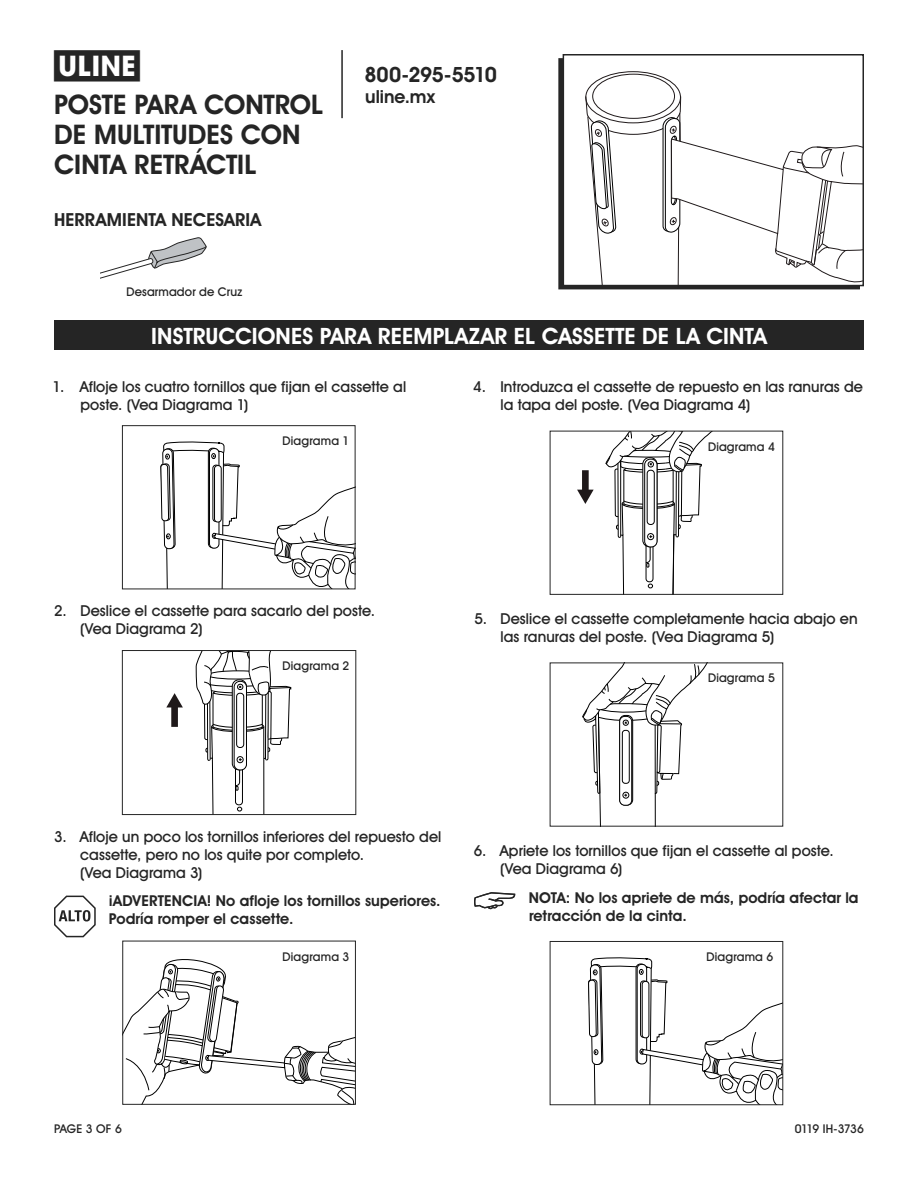
<style>
.page{position:relative;width:918px;height:1188px;background:#fff}
.page>*{position:absolute;margin:0;border:0;box-sizing:border-box;transform-origin:0 0}
.t1{font:700 28.5px "Uline Two Knine";color:#252525}
.t2{font:700 27px/30px "Uline Two Knine";letter-spacing:-.005em;color:#252525}
.t3{font:700 22.5px "Uline Two Knine";letter-spacing:.005em;color:#fff}
.t4{font:700 21px "Uline Two Knine";letter-spacing:-.02em;color:#252525}
.t5{font:700 18px "Uline Two Knine";letter-spacing:.005em;color:#252525}
.t6{font:15px/18px "Uline Two Knine";letter-spacing:.005em;color:#252525}
.t7{font:700 15px/18px "Uline Two Knine";letter-spacing:.005em;color:#252525}
.t8{font:12px "Uline Two Knine";letter-spacing:.015em;color:#252525}
.t9{font:12px "Uline Two Knine";letter-spacing:-.05em;color:#252525}
</style>
<div class="page">
<hr style="left:341px;top:50px;width:2px;height:68px;background:#252525">
<div style="left:558px;top:58px;width:302px;height:231px;border:2px solid #252525"></div>
<div style="left:563px;top:55px;width:300px;height:231px;background:#fff"></div>
<svg style="left:585px;top:96px;width:276px;height:187px"></svg>
<div style="left:563px;top:54px;width:301px;height:232px;border:2px solid #252525"></div>
<div style="left:54px;top:320px;width:810px;height:30px;background:#252525"></div>
<svg style="left:100px;top:237px;width:107px;height:42px"></svg>
<svg style="left:54px;top:896px;width:42px;height:41px"></svg>
<svg style="left:474px;top:892px;width:41px;height:17px"></svg>
<svg style="left:577px;top:470px;width:17px;height:34px"></svg>
<svg style="left:606px;top:433px;width:105px;height:160px"></svg>
<div style="left:550px;top:431px;width:233px;height:164px;border:1px solid #252525"></div>
<svg style="left:582px;top:665px;width:125px;height:160px"></svg>
<svg style="left:124px;top:959px;width:230px;height:144px"></svg>
<div style="left:122px;top:941px;width:234px;height:164px;border:1px solid #252525"></div>
<svg style="left:588px;top:957px;width:193px;height:146px"></svg>
<div style="left:550px;top:941px;width:233px;height:164px;border:1px solid #252525"></div>
<svg style="left:160px;top:441px;width:193px;height:146px"></svg>
<div style="left:122px;top:425px;width:233px;height:164px;border:1px solid #252525"></div>
<svg style="left:166px;top:693px;width:17px;height:34px"></svg>
<svg style="left:196px;top:652px;width:96px;height:161px"></svg>
<div style="left:122px;top:650px;width:234px;height:165px;border:1px solid #252525"></div>
<h1 class="t1" style="left:54px;top:48px;width:87px">π</h1>
<h2 class="t2" style="left:54px;top:90px;width:271px">POSTE PARA CONTROL<br>DE MULTITUDES CON<br>CINTA RETRÁCTIL</h2>
<p class="t5" style="left:54px;top:208px;width:209px">HERRAMIENTA NECESARIA</p>
<p class="t8" style="left:126px;top:284px;width:117px">Desarmador de Cruz</p>
<h3 class="t4" style="left:365px;top:62px;width:134px">800-295-5510</h3>
<p class="t5" style="left:365px;top:85px;width:71px">uline.mx</p>
<h3 class="t3" style="left:151px;top:322px;width:617px">INSTRUCCIONES PARA REEMPLAZAR EL CASSETTE DE LA CINTA</h3>
<p class="t6" style="left:81px;top:377px;width:327px;text-indent:-28px">1. Afloje los cuatro tornillos que fijan el cassette al poste. (Vea Diagrama 1)</p>
<p class="t6" style="left:500px;top:377px;width:364px;text-indent:-27px">4. Introduzca el cassette de repuesto en las ranuras de la tapa del poste. (Vea Diagrama 4)</p>
<p class="t8" style="left:283px;top:434px;width:68px">Diagrama 1</p>
<p class="t8" style="left:708px;top:439px;width:68px">Diagrama 4</p>
<p class="t6" style="left:80px;top:601px;width:297px;text-indent:-26px">2. Deslice el cassette para sacarlo del poste. (Vea Diagrama 2)</p>
<p class="t8" style="left:283px;top:659px;width:68px">Diagrama 2</p>
<p class="t6" style="left:500px;top:609px;width:359px;text-indent:-26px">5. Deslice el cassette completamente hacia abajo en las ranuras del poste. (Vea Diagrama 5)</p>
<p class="t8" style="left:708px;top:671px;width:68px">Diagrama 5</p>
<p class="t6" style="left:80px;top:827px;width:363px;text-indent:-26px">3. Afloje un poco los tornillos inferiores del repuesto del cassette, pero no los quite por completo.<br>(Vea Diagrama 3)</p>
<p class="t7" style="left:108px;top:892px;width:334px">¡ADVERTENCIA! No afloje los tornillos superiores.<br>Podría romper el cassette.</p>
<p class="t6" style="left:500px;top:842px;width:335px;text-indent:-26px">6. Apriete los tornillos que fijan el cassette al poste. (Vea Diagrama 6)</p>
<p class="t7" style="left:529px;top:888px;width:331px">NOTA: No los apriete de más, podría afectar la retracción de la cinta.</p>
<p class="t8" style="left:283px;top:949px;width:68px">Diagrama 3</p>
<p class="t8" style="left:706px;top:949px;width:68px">Diagrama 6</p>
<p class="t8" style="left:54px;top:1122px;width:69px">PAGE 3 OF 6</p>
<p class="t9" style="left:795px;top:1122px;width:71px">0119 IH-3736</p>
</div>
